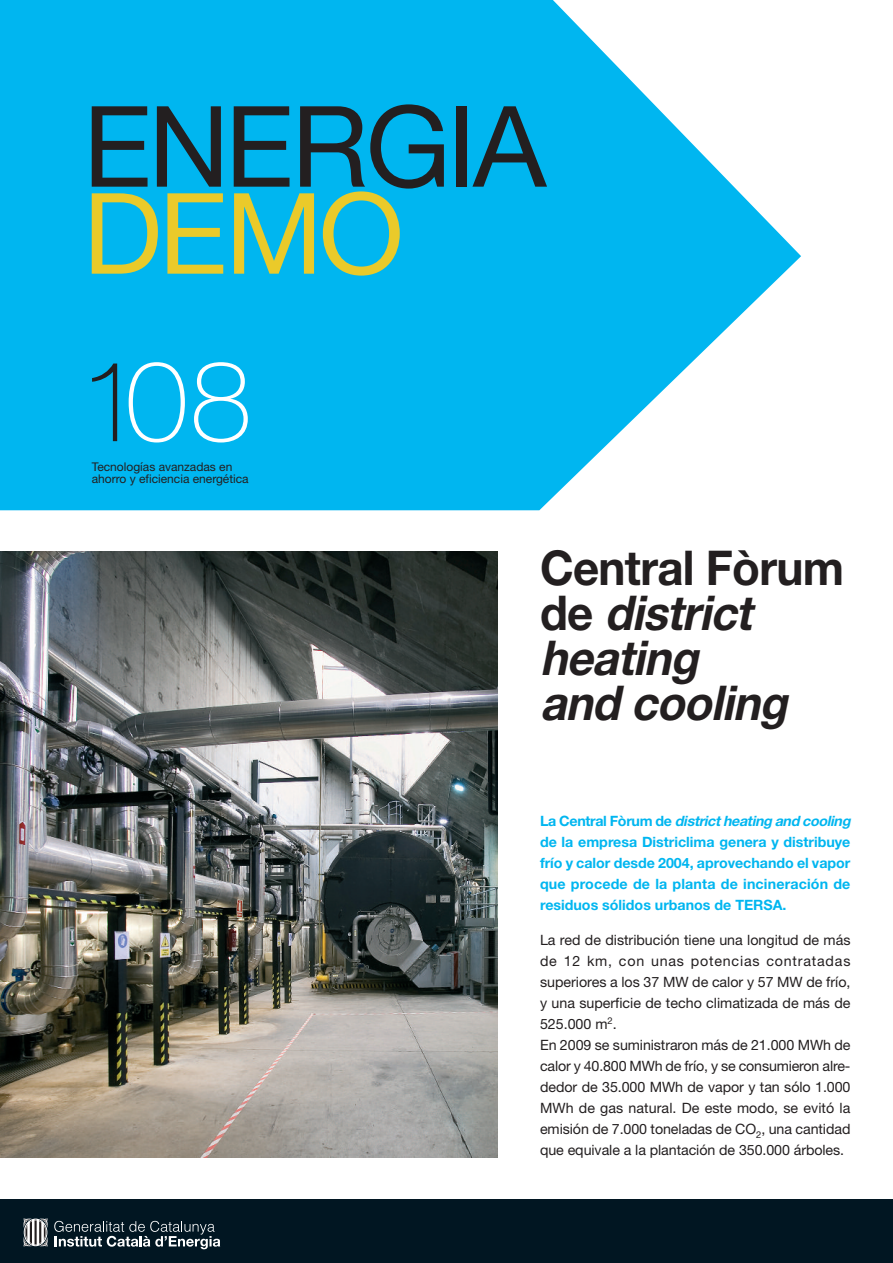
<style>
.page{position:relative;width:893px;height:1263px;background:#fff}
.page>*{position:absolute;margin:0;border:0;box-sizing:border-box;transform-origin:0 0}
.t1{font:112.5px "Helvetica Neue";letter-spacing:-.03em;color:#231f20}
.t2{font:112.5px "Helvetica Neue";color:#eaca2a}
.t3{font:100 112.5px "Helvetica Neue";color:#fff}
.t4{font:100 112.5px "Helvetica Neue";color:#231f20}
.t5{font:italic 700 48px/45px "Helvetica Neue";color:#231f20;scale:.95 1}
.t6{font:14.25px/21px "Helvetica Neue";color:#231f20}
.t7{font:700 14.25px/21px "Helvetica Neue";color:#00b6f0}
.t8{font:12px "Helvetica Neue";color:#231f20}
.s1{font-style:normal}
.s2{font-style:italic}
</style>
<div class="page">
<div style="left:0;top:1199px;width:893px;height:64px;background:#011622"></div>
<svg style="left:0;top:0;width:801px;height:510px;fill:#00b6f0"></svg>
<img style="left:0;top:551px;width:497px;height:606px">
<svg style="left:54px;top:1221px;width:166px;height:28px"></svg>
<svg style="left:23px;top:1218px;width:25px;height:28px"></svg>
<h1 class="t1" style="left:83px;top:106px;width:465px">ENERGIA</h1>
<h1 class="t2" style="left:83px;top:193px;width:323px">DEMO</h1>
<h1 class="t3" style="left:125px;top:361px;width:128px">08</h1>
<p class="t8" style="left:92px;top:475px;width:158px">ahorro y eficiencia energética</p>
<h1 class="t4" style="left:80px;top:361px;width:64px">1</h1>
<p class="t8" style="left:92px;top:463px;width:142px">Tecnologías avanzadas en</p>
<h2 class="t5" style="left:540px;top:550px;width:322px"><span class="s1">Central Fòrum d e</span> district heating<br>and cooling</h2>
<p class="t7" style="left:540px;top:812px;width:315px">L a C e n t r a l F ò r u m d e <span class="s2">district heating and cooling </span>de la empresa Districlima genera y distribuye frío y calor desde 2004, aprovechando el vapor que procede de la planta de incineración de residuos sólidos urbanos de TERSA.</p>
<p class="t6" style="left:540px;top:930px;width:312px">La red de distribución tiene una longitud de más de 12 km, con unas potencias contratadas superiores a los 37 MW de calor y 57 MW de frío, y una superficie de techo climatizada de más de 525.000 m<sup>2</sup>.<br>En 2009 se suministraron más de 21.000 MWh de calor y 40.800 MWh de frío, y se consumieron alre&shy;dedor de 35.000 MWh de vapor y tan sólo 1.000<br>MWh de gas natural. De este modo, se evitó la emisión de 7.000 toneladas de CO<sub>2</sub>, una cantidad que equivale a la plantación de 350.000 árboles.</p>
</div>
